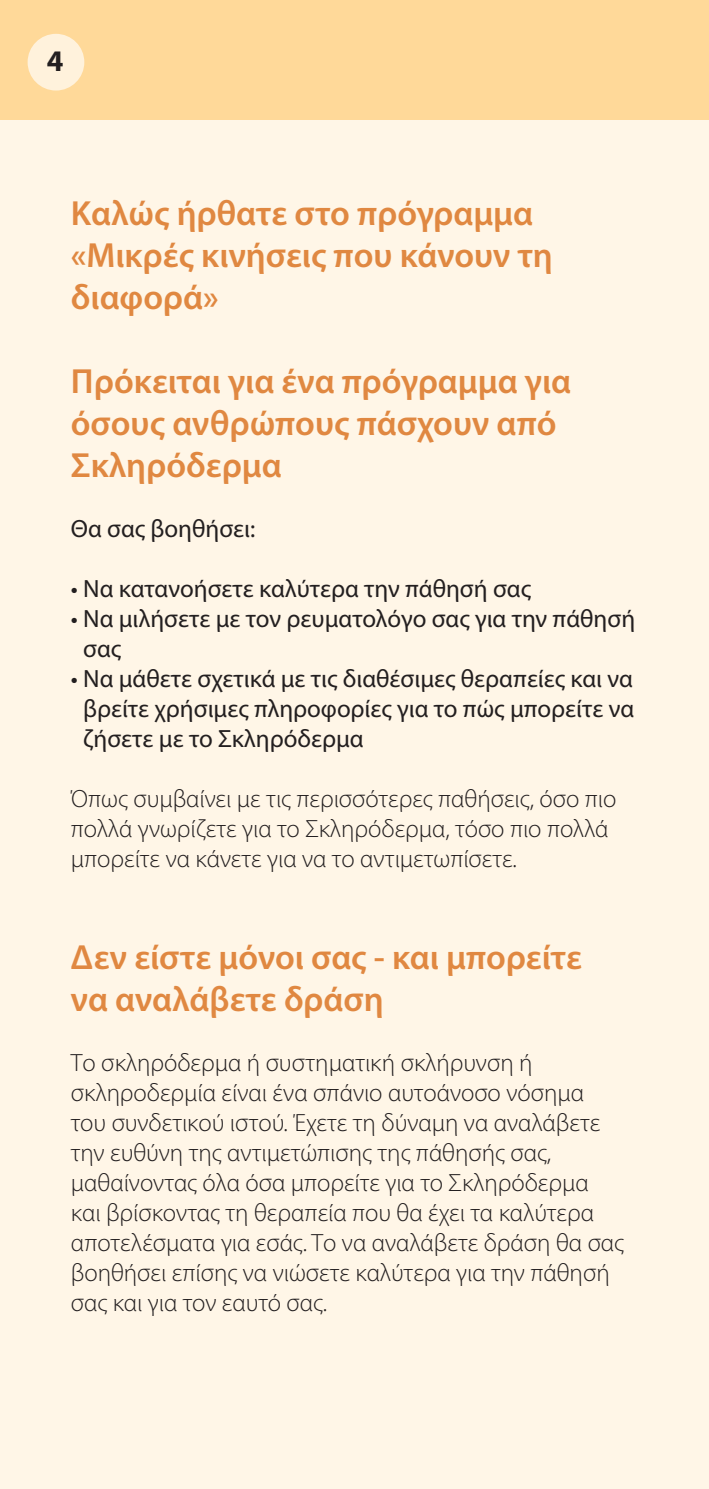
<style>
.page{position:relative;width:709px;height:1489px;background:#fff}
.page>*{position:absolute;margin:0;border:0;box-sizing:border-box;transform-origin:0 0}
.t1{font:600 35px/42px "Myriad Pro";color:#e08841}
.t2{font:700 30px "Myriad Pro";color:#231f20}
.t3{font:300 25px/30px "Myriad Pro";color:#231f20}
.t4{font:25px/30px "Myriad Pro";color:#231f20}
</style>
<div class="page">
<div style="left:0;top:0;width:709px;height:121px;background:#ffd999"></div>
<div style="left:28px;top:34px;width:56px;height:56px;background:#fff2dc;border-radius:50%"></div>
<div style="left:0;top:120px;width:709px;height:1368px;background:#fff6e7"></div>
<p class="t2" style="left:47px;top:42px;width:18px">4</p>
<h1 class="t1" style="left:71px;top:191px;width:483px">Καλώς ήρθατε στο πρόγραμμα «Μικρές κινήσεις που κάνουν τη διαφορά»</h1>
<h1 class="t1" style="left:71px;top:359px;width:502px">Πρόκειται για ένα πρόγραμμα για όσους ανθρώπους πάσχουν από<br>Σκληρόδερμα</h1>
<p class="t4" style="left:71px;top:513px;width:186px">Θα σας βοηθήσει:</p>
<p class="t4" style="left:71px;top:573px;width:462px">• Να κατανοήσετε καλύτερα την πάθησή σας</p>
<p class="t4" style="left:83px;top:603px;width:553px;text-indent:-12px">• Να μιλήσετε με τον ρευματολόγο σας για την πάθησή σας</p>
<p class="t4" style="left:83px;top:663px;width:552px;text-align:justify;text-indent:-12px">• Να μάθετε σχετικά με τις διαθέσιμες θεραπείες και να βρείτε χρήσιμες πληροφορίες για το πώς μπορείτε να ζήσετε με το Σκληρόδερμα</p>
<p class="t3" style="left:71px;top:783px;width:547px">Όπως συμβαίνει με τις περισσότερες παθήσεις, όσο πιο πολλά γνωρίζετε για το Σκληρόδερμα, τόσο πιο πολλά μπορείτε να κάνετε για να το αντιμετωπίσετε.</p>
<h1 class="t1" style="left:71px;top:935px;width:512px">Δεν είστε μόνοι σας - και μπορείτε να αναλάβετε δράση</h1>
<p class="t3" style="left:71px;top:1047px;width:554px">Το σκληρόδερμα ή συστηματική σκλήρυνση ή σκληροδερμία είναι ένα σπάνιο αυτοάνοσο νόσημα του συνδετικού ιστού. Έχετε τη δύναμη να αναλάβετε την ευθύνη της αντιμετώπισης της πάθησής σας, μαθαίνοντας όλα όσα μπορείτε για το Σκληρόδερμα και βρίσκοντας τη θεραπεία που θα έχει τα καλύτερα αποτελέσματα για εσάς. Το να αναλάβετε δράση θα σας βοηθήσει επίσης να νιώσετε καλύτερα για την πάθησή σας και για τον εαυτό σας.</p>
</div>
